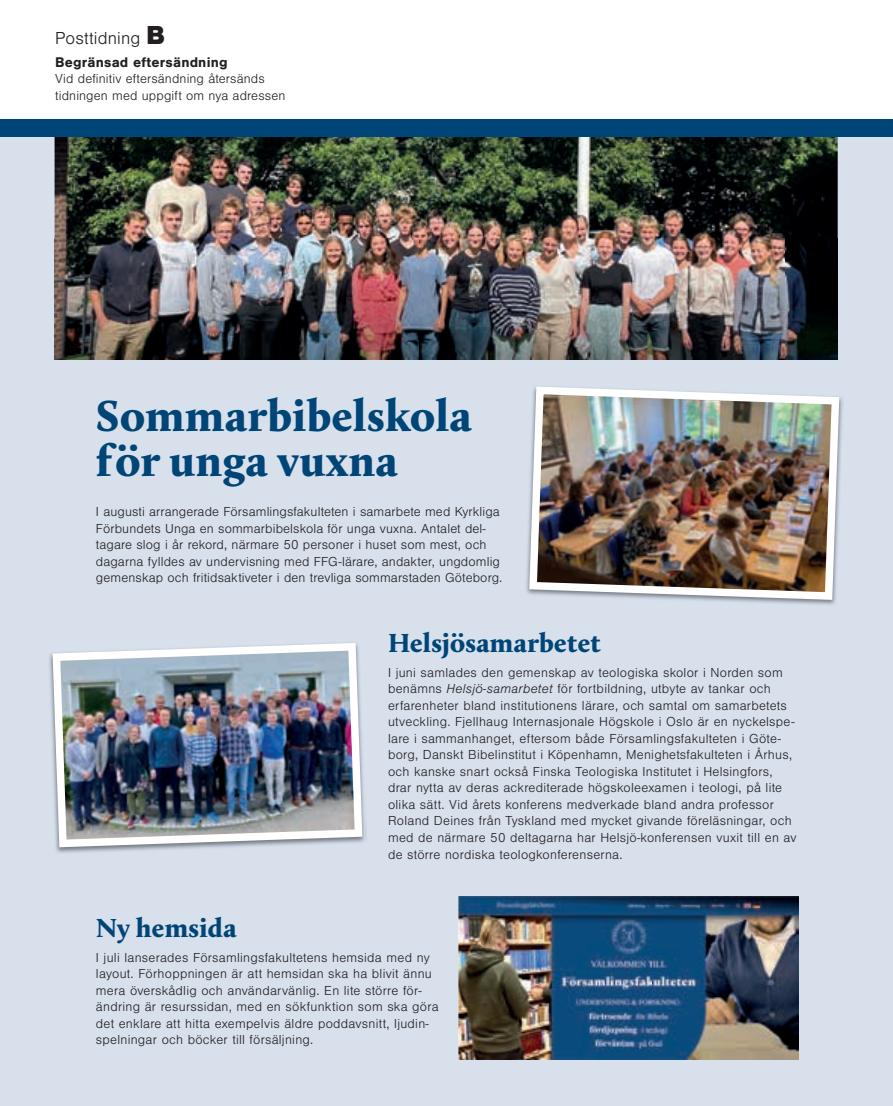
<style>
.page{position:relative;width:893px;height:1106px;background:#fff}
.page>*{position:absolute;margin:0;border:0;box-sizing:border-box;transform-origin:0 0}
.t1{font:900 45px/45px "Calluna";letter-spacing:.01em;color:#004577}
.t2{font:900 27px "Calluna";letter-spacing:.01em;color:#004577}
.t3{font:300 18px "Nimbus San";letter-spacing:.01em;color:#231f20}
.t4{font:700 14.55px "Nimbus San";letter-spacing:.01em;color:#231f20}
.t5{font:300 13.5px/16.5px "Nimbus San";letter-spacing:.02em;color:#231f20}
.s1{font-weight:900;font-size:27px}
.s2{font-style:italic}
</style>
<div class="page">
<div style="left:0;top:137px;width:893px;height:969px;background:#d8e0ec"></div>
<img style="left:526px;top:398px;width:317px;height:207px">
<img style="left:529px;top:387px;width:310px;height:213px">
<img style="left:49px;top:642px;width:317px;height:211px">
<img style="left:53px;top:643px;width:309px;height:204px">
<img style="left:458px;top:896px;width:340px;height:163px">
<img style="left:55px;top:137px;width:783px;height:101px">
<img style="left:55px;top:238px;width:783px;height:121px">
<div style="left:0;top:119px;width:893px;height:18px;background:#004577"></div>
<h3 class="t3" style="left:55px;top:28px;width:111px">Posttidning <span class="s1">B</span></h3>
<p class="t4" style="left:55px;top:54px;width:174px">Begränsad eftersändning</p>
<p class="t5" style="left:55px;top:71px;width:232px">Vid definitiv eftersändning återsänds tidningen med uppgift om nya adressen</p>
<h1 class="t1" style="left:96px;top:393px;width:377px">Sommarbibelskola för unga vuxna</h1>
<p class="t5" style="left:96px;top:504px;width:408px">I augusti arrangerade Församlingsfakulteten i samarbete med Kyrkliga Förbundets Unga en sommarbibelskola för unga vuxna. Antalet del&shy;tagare slog i år rekord, närmare 50 personer i huset som mest, och dagarna fylldes av undervisning med FFG-lärare, andakter, ungdomlig gemenskap och fritidsaktiveter i den trevliga sommarstaden Göteborg.</p>
<h2 class="t2" style="left:388px;top:626px;width:214px">Helsjösamarbetet</h2>
<p class="t5" style="left:388px;top:664px;width:410px">I juni samlades den gemenskap av teologiska skolor i Norden som benämns <span class="s2">Helsjö-samarbetet</span> för fortbildning, utbyte av tankar och erfarenheter bland institutionens lärare, och samtal om samarbetets utveckling. Fjellhaug Internasjonale Högskole i Oslo är en nyckelspe&shy;lare i sammanhanget, eftersom både Församlingsfakulteten i Göte&shy;borg, Danskt Bibelinstitut i Köpenhamn, Menighetsfakulteten i Århus, och kanske snart också Finska Teologiska Institutet i Helsingfors, drar nytta av deras ackrediterade högskoleexamen i teologi, på lite olika sätt. Vid årets konferens medverkade bland andra professor Roland Deines från Tyskland med mycket givande föreläsningar, och med de närmare 50 deltagarna har Helsjö-konferensen vuxit till en av de större nordiska teologkonferenserna.</p>
<h2 class="t2" style="left:96px;top:910px;width:142px">Ny hemsida</h2>
<p class="t5" style="left:96px;top:949px;width:344px">I juli lanserades Församlingsfakultetens hemsida med ny layout. Förhoppningen är att hemsidan ska ha blivit ännu mera överskådlig och användarvänlig. En lite större för&shy;ändring är resurssidan, med en sökfunktion som ska göra det enklare att hitta exempelvis äldre poddavsnitt, ljudin&shy;spelningar och böcker till försäljning.</p>
</div>
